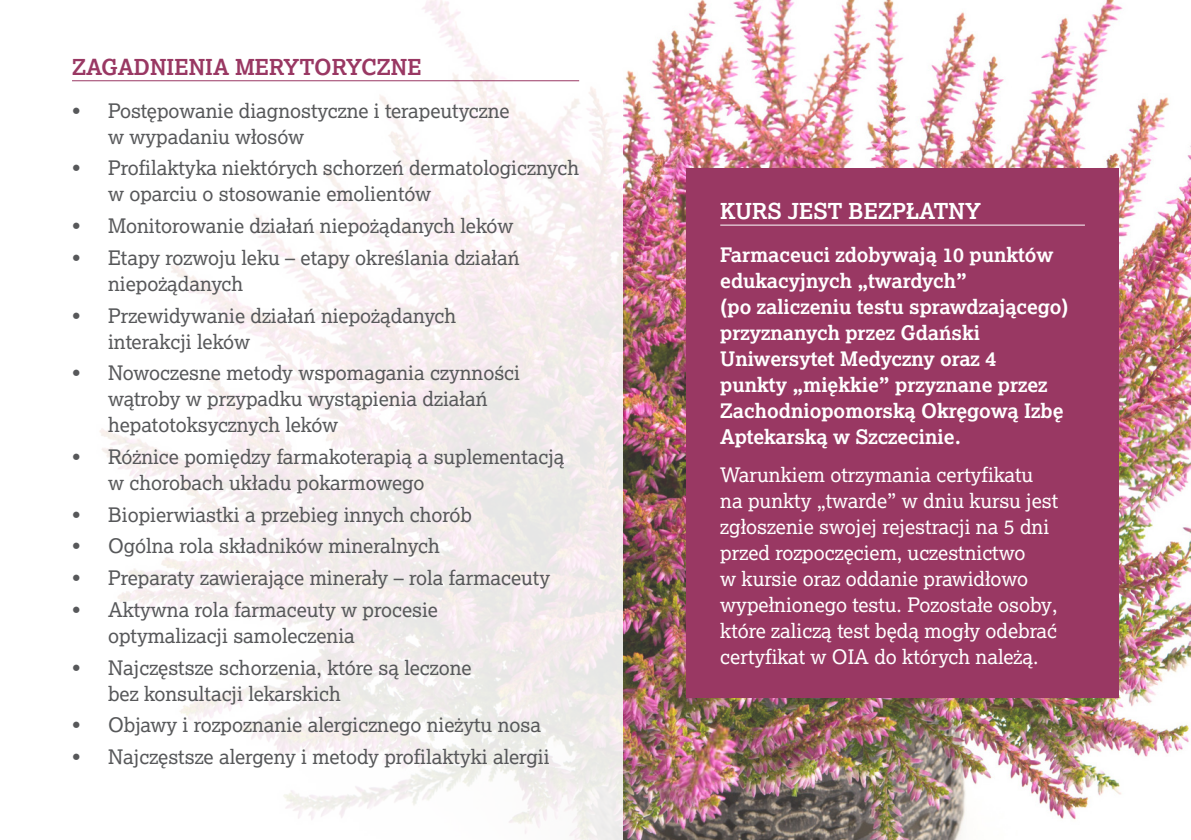
<style>
.page{position:relative;width:1191px;height:840px;background:#fff}
.page>*{position:absolute;margin:0;border:0;box-sizing:border-box;transform-origin:0 0}
.kategoria{font:700 22px "Lexia";color:#993863}
.kategoria-2{font:700 22px "Lexia";color:#fff}
.t1{font:20px/26px "Lexia";color:#57585a}
.t2{font:20px/26px "Lexia";color:#fff}
.t3{font:700 20px/26px "Lexia";color:#fff}
</style>
<div class="page">
<img style="left:72px;top:0;width:552px;height:839px">
<img style="left:624px;top:0;width:567px;height:839px">
<hr style="left:72px;top:80px;width:507px;height:1px;background:#993863">
<div style="left:686px;top:168px;width:433px;height:529px;background:#993863"></div>
<hr style="left:720px;top:224px;width:365px;height:1px;background:#fff">
<p class="kategoria" style="left:72px;top:53px;width:351px">ZAGADNIENIA MERYTORYCZNE</p>
<p class="t1" style="left:108px;top:97px;width:403px;text-indent:-36px">• Postępowanie diagnostyczne i terapeutyczne w wypadaniu włosów</p>
<p class="t1" style="left:108px;top:154px;width:472px;text-indent:-36px">• Profilaktyka niektórych schorzeń dermatologicznych w oparciu o stosowanie emolientów</p>
<p class="t1" style="left:72px;top:212px;width:443px">• Monitorowanie działań niepożądanych leków</p>
<p class="t1" style="left:108px;top:244px;width:413px;text-indent:-36px">• Etapy rozwoju leku – etapy określania działań niepożądanych</p>
<p class="t1" style="left:108px;top:301px;width:350px;text-indent:-36px">• Przewidywanie działań niepożądanych interakcji leków</p>
<p class="t1" style="left:108px;top:359px;width:413px;text-indent:-36px">• Nowoczesne metody wspomagania czynności wątroby w przypadku wystąpienia działań hepatotoksycznych leków</p>
<p class="t1" style="left:108px;top:443px;width:458px;text-indent:-36px">• Różnice pomiędzy farmakoterapią a suplementacją w chorobach układu pokarmowego</p>
<p class="t1" style="left:72px;top:500px;width:401px">• Biopierwiastki a przebieg innych chorób</p>
<p class="t1" style="left:72px;top:532px;width:369px">• Ogólna rola składników mineralnych</p>
<p class="t1" style="left:72px;top:564px;width:479px">• Preparaty zawierające minerały – rola farmaceuty</p>
<p class="t1" style="left:108px;top:595px;width:331px;text-indent:-36px">• Aktywna rola farmaceuty w procesie optymalizacji samoleczenia</p>
<p class="t1" style="left:108px;top:653px;width:365px;text-indent:-36px">• Najczęstsze schorzenia, które są leczone bez konsultacji lekarskich</p>
<p class="t1" style="left:72px;top:711px;width:470px">• Objawy i rozpoznanie alergicznego nieżytu nosa</p>
<p class="t1" style="left:72px;top:742px;width:479px">• Najczęstsze alergeny i metody profilaktyki alergii</p>
<p class="kategoria-2" style="left:720px;top:197px;width:262px">KURS JEST BEZPŁATNY</p>
<p class="t3" style="left:720px;top:241px;width:350px">Farmaceuci zdobywają 10 punktów edukacyjnych „twardych”<br>(po zaliczeniu testu sprawdzającego) przyznanych przez Gdański<br>Uniwersytet Medyczny oraz 4<br>punkty „miękkie” przyznane przez<br>Zachodniopomorską Okręgową Izbę<br>Aptekarską w Szczecinie.</p>
<p class="t2" style="left:720px;top:460px;width:339px">Warunkiem otrzymania certyfikatu na punkty „twarde” w dniu kursu jest zgłoszenie swojej rejestracji na 5 dni przed rozpoczęciem, uczestnictwo<br>w kursie oraz oddanie prawidłowo wypełnionego testu. Pozostałe osoby, które zaliczą test będą mogły odebrać certyfikat w OIA do których należą.</p>
</div>
